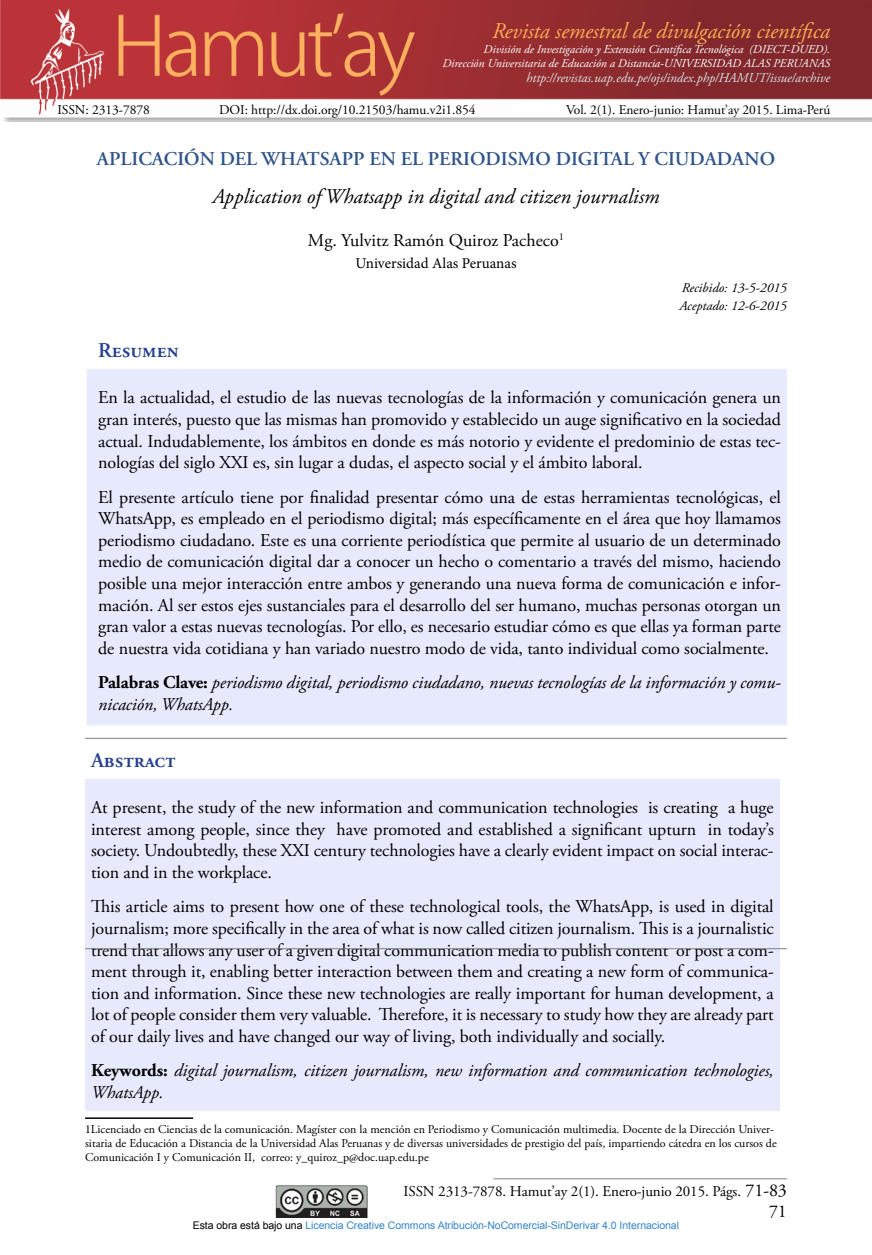
<style>
.page{position:relative;width:872px;height:1255px;background:#fff}
.page>*{position:absolute;margin:0;border:0;box-sizing:border-box;transform-origin:0 0}
.t1{font:italic 22.5px "Adobe Garamond Pro";letter-spacing:-.005em;color:#faaa53}
.t2{font:italic 21px "Adobe Garamond Pro";color:#000}
.t3{font:600 21px "Adobe Garamond Pro";color:#25408f}
.t4{font:600 19.5px "Adobe Garamond Pro";color:#2f548a}
.t5{font:18px/21.6px "Adobe Garamond Pro";letter-spacing:-.005em;color:#000;text-align:justify}
.t6{font:italic 18px/21.6px "Adobe Garamond Pro";letter-spacing:-.005em;color:#000}
.t7{font:15px "Adobe Garamond Pro";letter-spacing:-.005em;color:#000}
.t8{font:15px "Minion Pro";color:#000}
.t9{font:13.5px "Adobe Garamond Pro";letter-spacing:-.005em;color:#000}
.t10{font:italic 13.5px "Adobe Garamond Pro";letter-spacing:-.005em;color:#d6dfe3}
.t11{font:italic 13.5px/18px "Adobe Garamond Pro";color:#000}
.t12{font:12px/14.4px "Adobe Garamond Pro";color:#000}
.t13{font:italic 12px/13.5px "Adobe Garamond Pro";letter-spacing:-.005em;color:#fff;text-align:right}
.t14{font:10.5px "Arial";letter-spacing:-.005em;color:#3585c6}
.s1{font-weight:700;font-style:normal}
.s2{font-family:"Minion Pro"}
.s3{font-size:18px}
.s4{color:#000}
</style>
<div class="page">
<hr style="left:493px;top:1178px;width:294px;height:1px;background:#808080">
<div style="left:87px;top:369px;width:700px;height:356px;background:#e7eafd"></div>
<div style="left:85px;top:779px;width:694px;height:331px;background:#e7eafd"></div>
<hr style="left:85px;top:1117px;width:108px;height:1px;background:#000">
<hr style="left:85px;top:948px;width:702px;height:1px;background:#808080">
<img style="left:275px;top:1185px;width:93px;height:31px">
<hr style="left:85px;top:738px;width:702px;height:1px;background:#808080">
<img style="left:0;top:0;width:872px;height:122px">
<p class="t1" style="left:492px;top:17px;width:340px">Revista semestral de divulgación científica</p>
<p class="t13" style="left:442px;top:43px;width:389px">División de Investigación y Extensión Científica Tecnológica (DIECT-DUED).<br>Dirección Universitaria de Educación a Distancia-UNIVERSIDAD ALAS PERUANAS</p>
<p class="t10" style="left:526px;top:70px;width:305px">http://revistas.uap.edu.pe/ojs/index.php/HAMUT/issue/archive</p>
<p class="t9" style="left:57px;top:102px;width:94px">ISSN: 2313-7878</p>
<p class="t9" style="left:219px;top:102px;width:258px">DOI: http://dx.doi.org/10.21503/hamu.v2i1.854</p>
<p class="t9" style="left:566px;top:102px;width:266px">Vol. 2(1). Enero-junio: Hamut’ay 2015. Lima-Perú</p>
<p class="t4" style="left:97px;top:148px;width:680px">APLICACIÓN DEL WHATSAPP EN EL PERIODISMO DIGITAL Y CIUDADANO</p>
<p class="t2" style="left:212px;top:184px;width:448px">Application of Whatsapp in digital and citizen journalism</p>
<p class="t5" style="left:308px;top:230px;width:257px">Mg. Yulvitz Ramón Quiroz Pacheco<sup>1</sup></p>
<p class="t8" style="left:355px;top:253px;width:163px">Universidad Alas Peruanas</p>
<p class="t11" style="left:679px;top:279px;width:109px">Recibido: 13-5-2015<br>Aceptado: 12-6-2015</p>
<p class="t3" style="left:98px;top:338px;width:82px">Resumen</p>
<p class="t5" style="left:98px;top:387px;width:684px">En la actualidad, el estudio de las nuevas tecnologías de la información y comunicación genera un gran interés, puesto que las mismas han promovido y establecido un auge significativo en la sociedad actual. Indudablemente, los ámbitos en donde es más notorio y evidente el predominio de estas tec&shy;nologías del siglo XXI es, sin lugar a dudas, el aspecto social y el ámbito laboral.</p>
<p class="t5" style="left:98px;top:486px;width:684px">El presente artículo tiene por finalidad presentar cómo una de estas herramientas tecnológicas, el WhatsApp, es empleado en el periodismo digital; más específicamente en el área que hoy llamamos periodismo ciudadano. Este es una corriente periodística que permite al usuario de un determinado medio de comunicación digital dar a conocer un hecho o comentario a través del mismo, haciendo posible una mejor interacción entre ambos y generando una nueva forma de comunicación e infor&shy;mación. Al ser estos ejes sustanciales para el desarrollo del ser humano, muchas personas otorgan un gran valor a estas nuevas tecnologías. Por ello, es necesario estudiar cómo es que ellas ya forman parte de nuestra vida cotidiana y han variado nuestro modo de vida, tanto individual como socialmente.</p>
<p class="t6" style="left:98px;top:672px;width:684px"><span class="s1">Palabras Clave:</span> periodismo digital, periodismo ciudadano, nuevas tecnologías de la información y comu&shy;nicación, WhatsApp.</p>
<p class="t3" style="left:91px;top:748px;width:86px">Abstract</p>
<p class="t5" style="left:91px;top:797px;width:684px">At present, the study of the new information and communication technologies is creating a huge interest among people, since they have promoted and established a significant upturn in today’s society. Undoubtedly, these XXI century technologies have a clearly evident impact on social interac&shy;tion and in the workplace.</p>
<p class="t5" style="left:91px;top:896px;width:684px">This article aims to present how one of these technological tools, the WhatsApp, is used in digital journalism; more specifically in the area of what is now called citizen journalism. This is a journalistic trend that allows any user of a given digital communication media to publish content or post a com&shy;ment through it, enabling better interaction between them and creating a new form of communica&shy;tion and information. Since these new technologies are really important for human development, a lot of people consider them very valuable. Therefore, it is necessary to study how they are already part of our daily lives and have changed our way of living, both individually and socially.</p>
<p class="t6" style="left:91px;top:1060px;width:684px"><span class="s1">Keywords:</span> digital journalism, citizen journalism, new information and communication technologies,<br>WhatsApp.</p>
<p class="t12" style="left:85px;top:1121px;width:693px"><span class="s2">1</span>Licenciado en Ciencias de la comunicación. Magíster con la mención en Periodismo y Comunicación multimedia. Docente de la Dirección Univer&shy;sitaria de Educación a Distancia de la Universidad Alas Peruanas y de diversas universidades de prestigio del país, impartiendo cátedra en los cursos de<br>Comunicación I y Comunicación II, correo: y_quiroz_p@doc.uap.edu.pe</p>
<p class="t7" style="left:403px;top:1181px;width:385px">ISSN 2313-7878. Hamut’ay 2(1). Enero-junio 2015. Págs. <span class="s3">71-83</span></p>
<p class="t5" style="left:769px;top:1201px;width:19px">71</p>
<p class="t14" style="left:193px;top:1218px;width:488px"><span class="s4">Esta obra está bajo una</span> Licencia Creative Commons Atribución-NoComercial-SinDerivar 4.0 Internacional</p>
</div>
